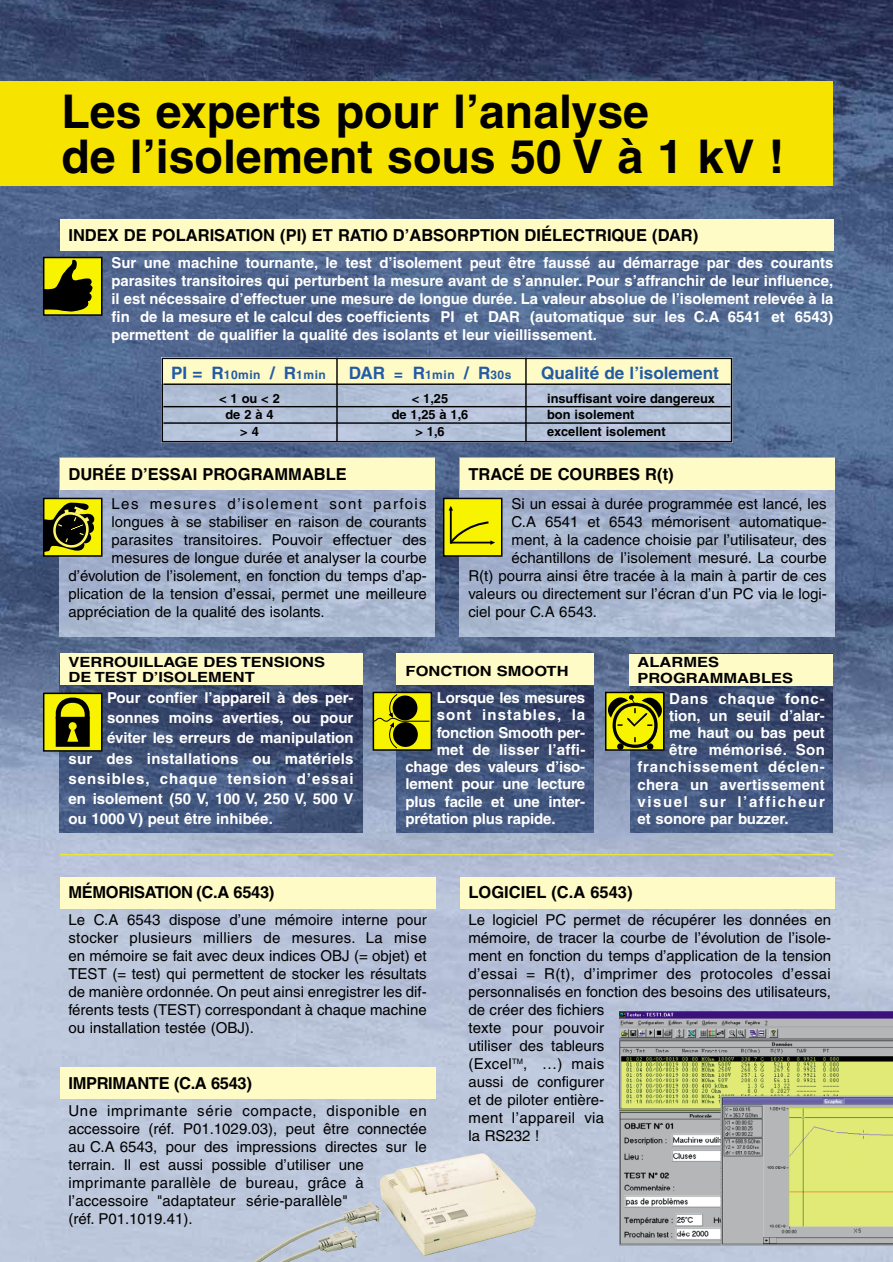
<style>
.page{position:relative;width:893px;height:1262px;background:#fff}
.page>*{position:absolute;margin:0;border:0;box-sizing:border-box;transform-origin:0 0}
.t1{font:700 46.5px/45px "Helvetica";color:#000}
.t2{font:700 17.1px "Helvetica";color:#235aa6}
.t3{font:700 16.5px "Helvetica";color:#000}
.t4{font:700 16.5px "Helvetica";letter-spacing:-.02em;color:#000}
.t5{font:15px/18px "Helvetica";color:#000}
.t6{font:700 15px/18px "Helvetica";color:#fff;text-align:justify}
.t7{font:700 15px "Helvetica";letter-spacing:.02em;color:#fff}
.t8{font:15px "Helvetica";letter-spacing:.1em;color:#000}
.t9{font:700 15px "Helvetica";letter-spacing:.065em;color:#fff}
.t10{font:700 15px "Helvetica";letter-spacing:.05em;color:#fff}
.t11{font:700 15px "Helvetica";letter-spacing:.105em;color:#fff}
.t12{font:700 15px "Helvetica";letter-spacing:.075em;color:#fff}
.t13{font:700 15px "Helvetica";letter-spacing:.055em;color:#fff}
.t14{font:700 14.1px/15.8px "Helvetica";color:#000;scale:1.18 1}
.t15{font:700 12.9px "Helvetica";color:#000}
.t16{font:700 12px "Helvetica";letter-spacing:.045em;color:#235aa6}
.s1{font-size:17.1px}
.s2{font-size:15px}
</style>
<div class="page">
<img style="left:0;top:0;width:892px;height:1261px">
<img style="left:60px;top:489px;width:374px;height:147px">
<img style="left:460px;top:489px;width:374px;height:147px">
<img style="left:163px;top:385px;width:567px;height:55px">
<img style="left:60px;top:685px;width:302px;height:147px">
<img style="left:396px;top:685px;width:197px;height:147px">
<img style="left:630px;top:685px;width:202px;height:147px">
<div style="left:0;top:81px;width:833px;height:105px;background:#f7e300"></div>
<div style="left:60px;top:458px;width:374px;height:31px;background:#fffbc6"></div>
<svg style="left:46px;top:502px;width:53px;height:52px;background:#7a770c"></svg>
<div style="left:43px;top:498px;width:59px;height:59px;border:2px solid #000"></div>
<div style="left:460px;top:458px;width:374px;height:31px;background:#fffbc6"></div>
<div style="left:443px;top:498px;width:58px;height:58px;background:#f8f400"></div>
<hr style="left:450px;top:507px;width:1px;height:36px;background:#000">
<svg style="left:449px;top:520px;width:46px;height:25px"></svg>
<div style="left:443px;top:498px;width:59px;height:59px;border:2px solid #000"></div>
<div style="left:460px;top:877px;width:374px;height:31px;background:#fffbc6"></div>
<hr style="left:60px;top:854px;width:773px;height:1px;background:#f8f400">
<div style="left:60px;top:877px;width:375px;height:31px;background:#fffbc6"></div>
<div style="left:60px;top:1067px;width:375px;height:31px;background:#fffbc6"></div>
<div style="left:60px;top:219px;width:773px;height:31px;background:#fffbc6"></div>
<img style="left:250px;top:1153px;width:286px;height:108px">
<div style="left:161px;top:358px;width:571px;height:26px;background:#fffbc6"></div>
<hr style="left:163px;top:383px;width:567px;height:2px;background:#000">
<hr style="left:163px;top:406px;width:567px;height:1px;background:#000">
<hr style="left:163px;top:422px;width:567px;height:2px;background:#000">
<div style="left:161px;top:358px;width:571px;height:84px;border:1px solid #000"></div>
<div style="left:44px;top:257px;width:58px;height:58px;background:#f8f400"></div>
<svg style="left:46px;top:260px;width:47px;height:52px"></svg>
<div style="left:43px;top:257px;width:59px;height:59px;border:2px solid #000"></div>
<div style="left:60px;top:654px;width:302px;height:31px;background:#fffbc6"></div>
<div style="left:44px;top:693px;width:58px;height:58px;background:#f8f400"></div>
<svg style="left:56px;top:697px;width:34px;height:49px"></svg>
<div style="left:43px;top:692px;width:59px;height:59px;border:2px solid #000"></div>
<div style="left:396px;top:654px;width:198px;height:31px;background:#fffbc6"></div>
<svg style="left:375px;top:694px;width:54px;height:53px;background:#999600"></svg>
<div style="left:372px;top:691px;width:60px;height:59px;border:2px solid #000"></div>
<div style="left:629px;top:654px;width:204px;height:31px;background:#fffbc6"></div>
<img style="left:619px;top:1011px;width:273px;height:234px">
<svg style="left:608px;top:694px;width:53px;height:53px;background:#aca900"></svg>
<div style="left:617px;top:743px;width:6px;height:7px;background:#000;border-radius:50%"></div>
<div style="left:647px;top:743px;width:6px;height:7px;background:#000;border-radius:50%"></div>
<div style="left:605px;top:691px;width:59px;height:59px;border:2px solid #000"></div>
<hr style="left:336px;top:358px;width:2px;height:84px;background:#000">
<hr style="left:525px;top:358px;width:1px;height:84px;background:#000">
<h1 class="t1" style="left:61px;top:94px;width:724px">Les experts pour l’analyse<br>de l’isolement sous 50 V à 1 kV !</h1>
<p class="t3" style="left:68px;top:229px;width:631px">INDEX DE POLARISATION (PI) ET RATIO D’ABSORPTION DIÉLECTRIQUE (DAR)</p>
<p class="t6" style="left:111px;top:255px;width:723px">Sur une machine tournante, le test d’isolement peut être faussé au démarrage par des courants parasites transitoires qui perturbent la mesure avant de s’annuler. Pour s’affranchir de leur influence, il est nécessaire d’effectuer une mesure de longue durée. La valeur absolue de l’isolement relevée à la fin de la mesure et le calcul des coefficients PI et DAR (automatique sur les C.A 6541 et 6543) permettent de qualifier la qualité des isolants et leur vieillissement.</p>
<p class="t16" style="left:171px;top:370px;width:156px"><span class="s1">PI = R</span>10min <span class="s1">/ R</span>1min</p>
<p class="t16" style="left:349px;top:370px;width:164px"><span class="s1">DAR</span> <span class="s2">=</span> <span class="s1">R</span>1min <span class="s1">/ R</span>30s</p>
<p class="t2" style="left:541px;top:366px;width:179px">Qualité de l’isolement</p>
<p class="t15" style="left:219px;top:394px;width:62px">&lt; 1 ou &lt; 2</p>
<p class="t15" style="left:412px;top:394px;width:38px">&lt; 1,25</p>
<p class="t15" style="left:547px;top:394px;width:169px">insuffisant voire dangereux</p>
<p class="t15" style="left:225px;top:410px;width:50px">de 2 à 4</p>
<p class="t15" style="left:392px;top:410px;width:78px">de 1,25 à 1,6</p>
<p class="t15" style="left:547px;top:410px;width:89px">bon isolement</p>
<p class="t15" style="left:240px;top:426px;width:20px">&gt; 4</p>
<p class="t15" style="left:415px;top:426px;width:31px">&gt; 1,6</p>
<p class="t15" style="left:547px;top:426px;width:120px">excellent isolement</p>
<p class="t3" style="left:68px;top:468px;width:280px">DURÉE D’ESSAI PROGRAMMABLE</p>
<p class="t8" style="left:111px;top:498px;width:317px">Les mesures d’isolement sont parfois</p>
<p class="t5" style="left:111px;top:514px;width:317px">longues à se stabiliser en raison de courants</p>
<p class="t5" style="left:111px;top:532px;width:317px">parasites transitoires. Pouvoir effectuer des</p>
<p class="t5" style="left:111px;top:550px;width:317px">mesures de longue durée et analyser la courbe</p>
<p class="t5" style="left:68px;top:568px;width:360px">d’évolution de l’isolement, en fonction du temps d’ap-</p>
<p class="t5" style="left:68px;top:586px;width:360px">plication de la tension d’essai, permet une meilleure</p>
<p class="t5" style="left:68px;top:604px;width:258px">appréciation de la qualité des isolants.</p>
<p class="t3" style="left:468px;top:468px;width:207px">TRACÉ DE COURBES R(t)</p>
<p class="t5" style="left:511px;top:496px;width:317px">Si un essai à durée programmée est lancé, les</p>
<p class="t5" style="left:511px;top:514px;width:317px">C.A 6541 et 6543 mémorisent automatique-</p>
<p class="t5" style="left:511px;top:532px;width:317px">ment, à la cadence choisie par l’utilisateur, des</p>
<p class="t5" style="left:511px;top:550px;width:317px">échantillons de l’isolement mesuré. La courbe</p>
<p class="t5" style="left:468px;top:568px;width:360px">R(t) pourra ainsi être tracée à la main à partir de ces</p>
<p class="t5" style="left:468px;top:586px;width:360px">valeurs ou directement sur l’écran d’un PC via le logi-</p>
<p class="t5" style="left:468px;top:604px;width:130px">ciel pour C.A 6543.</p>
<p class="t14" style="left:68px;top:655px;width:219px">VERROUILLAGE DES TENSIONS<br>DE TEST D’ISOLEMENT</p>
<p class="t14" style="left:405px;top:664px;width:140px">FONCTION SMOOTH</p>
<p class="t6" style="left:436px;top:690px;width:150px">Lorsque les mesures</p>
<p class="t12" style="left:436px;top:709px;width:150px">sont instables, la</p>
<p class="t6" style="left:436px;top:724px;width:150px">fonction Smooth per-</p>
<p class="t6" style="left:436px;top:742px;width:150px">met de lisser l’affi-</p>
<p class="t6" style="left:405px;top:759px;width:181px">chage des valeurs d’iso-</p>
<p class="t6" style="left:405px;top:776px;width:181px">lement pour une lecture</p>
<p class="t6" style="left:405px;top:793px;width:181px">plus facile et une inter-</p>
<p class="t6" style="left:405px;top:811px;width:152px">prétation plus rapide.</p>
<p class="t6" style="left:107px;top:690px;width:248px">Pour confier l’appareil à des per-</p>
<p class="t6" style="left:107px;top:710px;width:248px">sonnes moins averties, ou pour</p>
<p class="t6" style="left:107px;top:730px;width:248px">éviter les erreurs de manipulation</p>
<p class="t7" style="left:68px;top:753px;width:286px">sur des installations ou matériels</p>
<p class="t9" style="left:68px;top:773px;width:286px">sensibles, chaque tension d’essai</p>
<p class="t6" style="left:68px;top:791px;width:286px">en isolement (50 V, 100 V, 250 V, 500 V</p>
<p class="t6" style="left:68px;top:811px;width:206px">ou 1000 V) peut être inhibée.</p>
<p class="t14" style="left:637px;top:655px;width:133px">ALARMES<br>PROGRAMMABLES</p>
<p class="t13" style="left:669px;top:693px;width:157px">Dans chaque fonc-</p>
<p class="t6" style="left:669px;top:708px;width:157px">tion, un seuil d’alar-</p>
<p class="t6" style="left:669px;top:725px;width:157px">me haut ou bas peut</p>
<p class="t7" style="left:669px;top:744px;width:157px">être mémorisé. Son</p>
<p class="t10" style="left:637px;top:761px;width:189px">franchissement déclen-</p>
<p class="t7" style="left:637px;top:778px;width:189px">chera un avertissement</p>
<p class="t11" style="left:637px;top:796px;width:189px">visuel sur l’afficheur</p>
<p class="t6" style="left:637px;top:811px;width:153px">et sonore par buzzer.</p>
<p class="t4" style="left:68px;top:886px;width:207px">MÉMORISATION (C.A 6543)</p>
<p class="t5" style="left:68px;top:912px;width:360px;text-align:justify">Le C.A 6543 dispose d’une mémoire interne pour stocker plusieurs milliers de mesures. La mise en mémoire se fait avec deux indices OBJ (= objet) et TEST (= test) qui permettent de stocker les résultats de manière ordonnée. On peut ainsi enregistrer les dif&shy;férents tests (TEST) correspondant à chaque machine ou installation testée (OBJ).</p>
<p class="t4" style="left:68px;top:1077px;width:185px">IMPRIMANTE (C.A 6543)</p>
<p class="t5" style="left:68px;top:1103px;width:360px">Une imprimante série compacte, disponible en accessoire (réf. P01.1029.03), peut être connectée au C.A 6543, pour des impressions directes sur le terrain. Il est aussi possible d’utiliser une imprimante parallèle de bureau, grâce à l’accessoire "adaptateur série-parallèle"<br>(réf. P01.1019.41).</p>
<p class="t3" style="left:468px;top:886px;width:166px">LOGICIEL (C.A 6543)</p>
<p class="t5" style="left:468px;top:912px;width:364px">Le logiciel PC permet de récupérer les données en mémoire, de tracer la courbe de l’évolution de l’isole&shy;ment en fonction du temps d’application de la tension d’essai = R(t), d’imprimer des protocoles d’essai personnalisés en fonction des besoins des utilisateurs, de créer des fichiers<br>texte pour pouvoir<br>utiliser des tableurs<br>(Excel<sup>TM</sup>, …) mais<br>aussi de configurer<br>et de piloter entière-<br>ment l’appareil via<br>la RS232 !</p>
</div>
